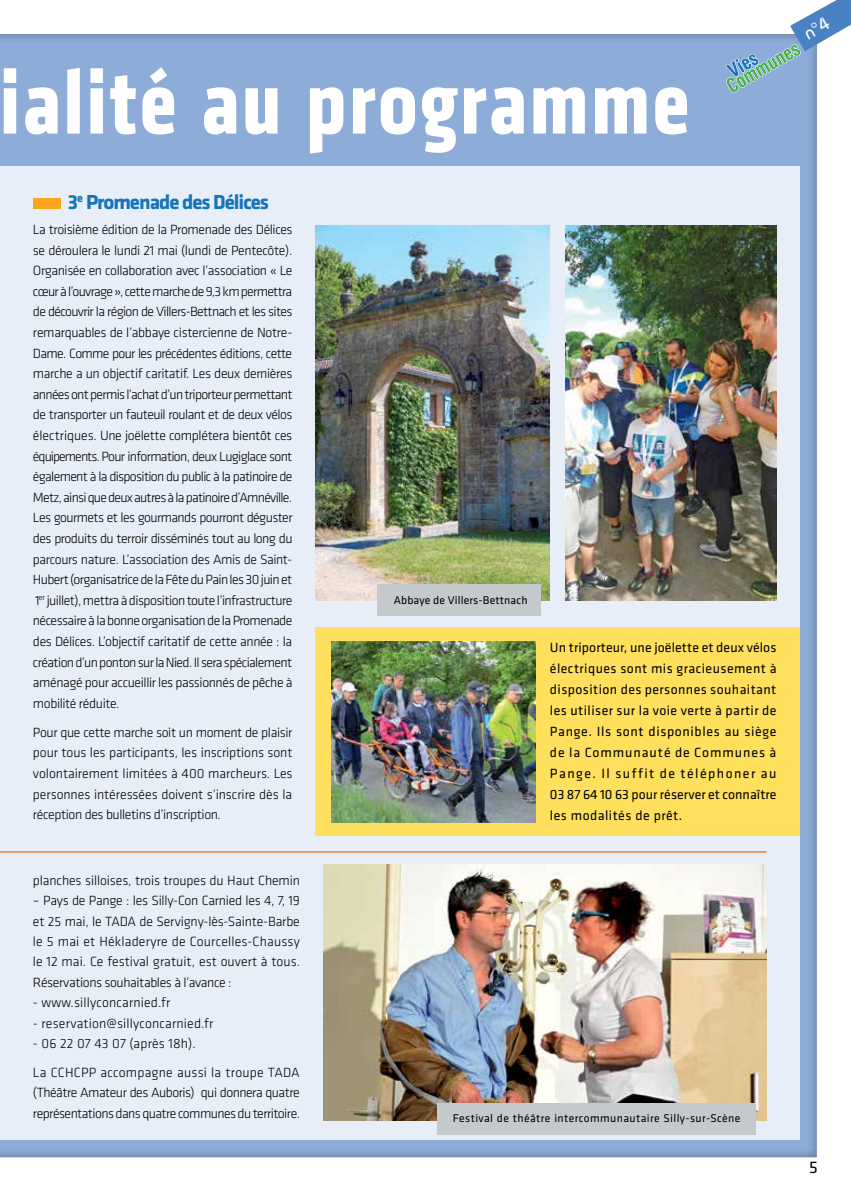
<style>
.page{position:relative;width:851px;height:1191px;background:#fff}
.page>*{position:absolute;margin:0;border:0;box-sizing:border-box;transform-origin:0 0}
.t1{font:93px "Klavika CH Bold Cond TF";letter-spacing:.035em;color:#fff}
.t2{font:700 21px "Klavika";letter-spacing:-.05em;color:#1674bb}
.t3{font:17.4px "Klavika";color:#000}
.t4{font:300 13.8px/20.5px "Klavika";letter-spacing:-.03em;color:#000;text-align:justify}
.t5{font:13.8px/21px "Klavika";letter-spacing:.03em;color:#000;text-align:justify}
.t6{font:300 13.8px/29px "Klavika";letter-spacing:.015em;color:#000}
.t7{font:300 13.8px "Klavika";letter-spacing:.01em;color:#000}
.t8{font:300 13.8px "Klavika";letter-spacing:-.01em;color:#000}
.t9{font:11.7px "Klavika";letter-spacing:.03em;color:#000}
.t10{font:11.7px "Klavika";letter-spacing:.01em;color:#000}
</style>
<div class="page">
<img style="left:0;top:34px;width:817px;height:1124px">
<svg style="left:725px;top:0;width:125px;height:94px"></svg>
<h1 class="t1" style="left:0;top:42px;width:691px">ialité au programme</h1>
<h2 class="t2" style="left:68px;top:187px;width:202px">3<sup>e</sup> Promenade des Délices</h2>
<p class="t4" style="left:33px;top:219px;width:261px">La troisième édition de la Promenade des Délices se déroulera le lundi 21 mai (lundi de Pentecôte).<br>Organisée en collaboration avec l’association « Le cœur à l’ouvrage », cette marche de 9,3 km permettra de découvrir la région de Villers-Bettnach et les sites remarquables de l’abbaye cistercienne de Notre-Dame. Comme pour les précédentes éditions, cette marche a un objectif caritatif. Les deux dernières années ont permis l’achat d’un triporteur permettant de transporter un fauteuil roulant et de deux vélos électriques. Une joëlette complétera bientôt ces équipements. Pour information, deux Lugiglace sont également à la disposition du public à la patinoire de Metz, ainsi que deux autres à la patinoire d’Amnéville.<br>Les gourmets et les gourmands pourront déguster des produits du terroir disséminés tout au long du parcours nature. L’association des Amis de Saint-Hubert (organisatrice de la Fête du Pain les 30 juin et 1<sup>er</sup> juillet), mettra à disposition toute l’infrastructure nécessaire à la bonne organisation de la Promenade des Délices. L’objectif caritatif de cette année : la création d’un ponton sur la Nied. Il sera spécialement aménagé pour accueillir les passionnés de pêche à mobilité réduite.</p>
<p class="t4" style="left:33px;top:722px;width:261px">Pour que cette marche soit un moment de plaisir pour tous les participants, les inscriptions sont volontairement limitées à 400 marcheurs. Les personnes intéressées doivent s’inscrire dès la réception des bulletins d’inscription.</p>
<p class="t8" style="left:33px;top:872px;width:268px">planches silloises, trois troupes du Haut Chemin</p>
<p class="t4" style="left:33px;top:890px;width:268px">– Pays de Pange : les Silly-Con Carnied les 4, 7, 19 et 25 mai, le TADA de Servigny-lès-Sainte-Barbe le 5 mai et Hékladeryre de Courcelles-Chaussy le 12 mai. Ce festival gratuit, est ouvert à tous.<br>Réservations souhaitables à l’avance :</p>
<p class="t7" style="left:33px;top:994px;width:139px">- www.sillyconcarnied.fr</p>
<p class="t7" style="left:33px;top:1014px;width:182px">- reservation@sillyconcarnied.fr</p>
<p class="t6" style="left:33px;top:1028px;width:268px">- 06 22 07 43 07 (après 18h).<br>La CCHCPP accompagne aussi la troupe TADA</p>
<p class="t4" style="left:33px;top:1082px;width:269px">(Théâtre Amateur des Auboris) qui donnera quatre représentations dans quatre communes du territoire.</p>
<p class="t10" style="left:394px;top:592px;width:135px">Abbaye de Villers-Bettnach</p>
<p class="t5" style="left:550px;top:636px;width:228px">Un triporteur, une joëlette et deux vélos électriques sont mis gracieusement à disposition des personnes souhaitant les utiliser sur la voie verte à partir de Pange. Ils sont disponibles au siège de la Communauté de Communes à Pange. Il suffit de téléphoner au 03 87 64 10 63 pour réserver et connaître les modalités de prêt.</p>
<p class="t9" style="left:453px;top:1110px;width:289px">Festival de théâtre intercommunautaire Silly-sur-Scène</p>
<p class="t3" style="left:808px;top:1155px;width:10px">5</p>
</div>
